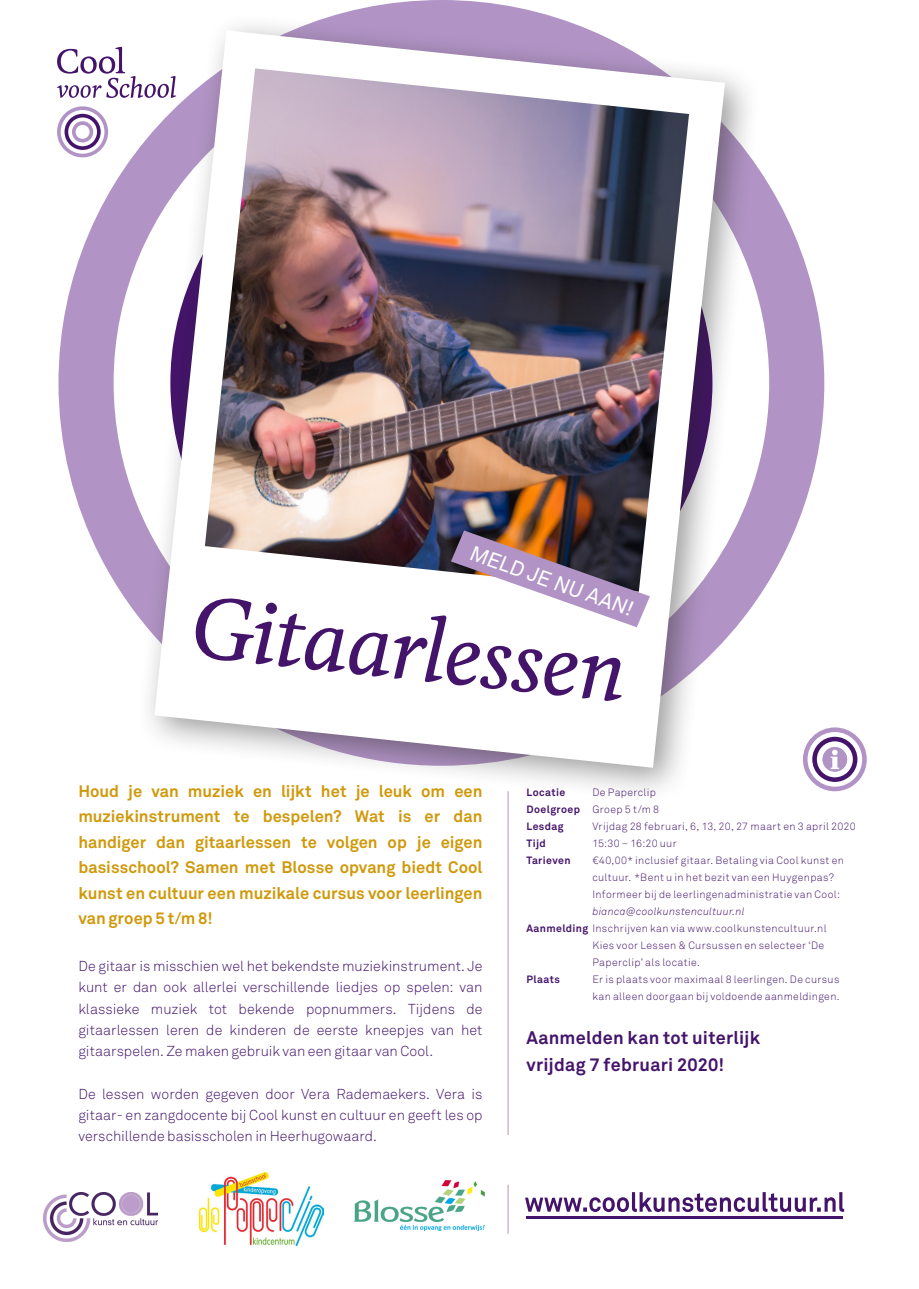
<style>
.page{position:relative;width:919px;height:1289px;background:#fff}
.page>*{position:absolute;margin:0;border:0;box-sizing:border-box;transform-origin:0 0}
.t1{font:italic 500 82.5px "Feijoa";color:#44146b}
.t2{font:21px "Akkurat";color:#fff}
.t3{font:700 18px "Akkurat";letter-spacing:.015em;color:#44146b}
.t4{font:700 16.5px/25.5px "Akkurat";color:#d0990c;text-align:justify}
.t5{font:300 14.25px/21.3px "Akkurat";letter-spacing:.005em;color:#44146b;text-align:justify}
.t6{font:300 10.5px/17px "Akkurat";letter-spacing:.035em;color:#44146b}
.t7{font:700 10.5px "Akkurat";letter-spacing:.04em;color:#44146b}
.t8{font:italic 300 10.5px "Akkurat";letter-spacing:.03em;color:#44146b}
.s1{font-weight:700}
</style>
<div class="page">
<svg style="left:58px;top:0;width:766px;height:615px"></svg>
<div style="left:137px;top:12px;width:623px;height:791px;background:#231f20;opacity:.45"></div>
<svg style="left:154px;top:30px;width:571px;height:737px"></svg>
<img style="left:205px;top:68px;width:484px;height:523px">
<img style="left:44px;top:1192px;width:113px;height:49px">
<svg style="left:525px;top:1192px;width:319px;height:19px"></svg>
<hr style="left:526px;top:1216px;width:316px;height:3px;background:#44146b">
<hr style="left:507px;top:1184px;width:1px;height:49px;background:#b194c5">
<hr style="left:507px;top:791px;width:1px;height:343px;background:#b194c5">
<svg style="left:451px;top:530px;width:199px;height:97px"></svg>
<svg style="left:803px;top:727px;width:63px;height:64px"></svg>
<svg style="left:57px;top:47px;width:119px;height:51px"></svg>
<svg style="left:57px;top:106px;width:51px;height:51px"></svg>
<img style="left:199px;top:1172px;width:125px;height:73px">
<img style="left:355px;top:1180px;width:129px;height:50px">
<p class="t2" style="left:474px;top:541px;width:173px;rotate:19deg">MELD JE NU AAN!</p>
<p class="t1" style="left:198px;top:573px;width:437px;rotate:6deg">Gitaarlessen</p>
<p class="t4" style="left:78px;top:778px;width:405px">Houd je van muziek en lijkt het je leuk om een muziekinstrument te bespelen? Wat is er dan handiger dan gitaarlessen te volgen op je eigen basisschool? Samen met Blosse opvang biedt Cool kunst en cultuur een muzikale cursus voor leerlingen van groep 5 t/m 8!</p>
<p class="t5" style="left:78px;top:955px;width:405px">De gitaar is misschien wel het bekendste muziekinstrument. Je kunt er dan ook allerlei verschillende liedjes op spelen: van klassieke muziek tot bekende popnummers. Tijdens de gitaarlessen leren de kinderen de eerste kneepjes van het gitaarspelen. Ze maken gebruik van een gitaar van Cool.</p>
<p class="t5" style="left:78px;top:1082px;width:405px">De lessen worden gegeven door Vera Rademaekers. Vera is gitaar- en zangdocente bij Cool kunst en cultuur en geeft les op verschillende basisscholen in Heerhugowaard.</p>
<p class="t7" style="left:526px;top:785px;width:40px">Locatie</p>
<p class="t6" style="left:592px;top:783px;width:65px">De Paperclip</p>
<p class="t6" style="left:526px;top:800px;width:134px"><span class="s1">Doelgroep</span> Groep 5 t/m 8</p>
<p class="t7" style="left:526px;top:819px;width:39px">Lesdag</p>
<p class="t6" style="left:592px;top:817px;width:265px">Vrijdag 28 februari, 6, 13, 20, 27 maart en 3 april 2020</p>
<p class="t7" style="left:526px;top:836px;width:21px">Tijd</p>
<p class="t6" style="left:592px;top:834px;width:86px">15:30 – 16:20 uur</p>
<p class="t7" style="left:526px;top:853px;width:46px">Tarieven</p>
<p class="t6" style="left:592px;top:851px;width:253px">€40,00* inclusief gitaar. Betaling via Cool kunst en cultuur. *Bent u in het bezit van een Huygenpas?<br>Informeer bij de leerlingenadministratie van Cool:</p>
<p class="t8" style="left:592px;top:904px;width:154px">bianca@coolkunstencultuur.nl</p>
<p class="t6" style="left:526px;top:919px;width:302px"><span class="s1">Aanmelding</span> Inschrijven kan via www.coolkunstencultuur.nl</p>
<p class="t6" style="left:592px;top:936px;width:233px">Kies voor Lessen &amp; Cursussen en selecteer ‘De<br>Paperclip’ als locatie.</p>
<p class="t7" style="left:526px;top:972px;width:35px">Plaats</p>
<p class="t6" style="left:592px;top:970px;width:249px">Er is plaats voor maximaal 8 leerlingen. De cursus kan alleen doorgaan bij voldoende aanmeldingen.</p>
<p class="t3" style="left:526px;top:1026px;width:235px">Aanmelden kan tot uiterlijk</p>
<p class="t3" style="left:526px;top:1053px;width:199px">vrijdag 7 februari 2020!</p>
</div>
